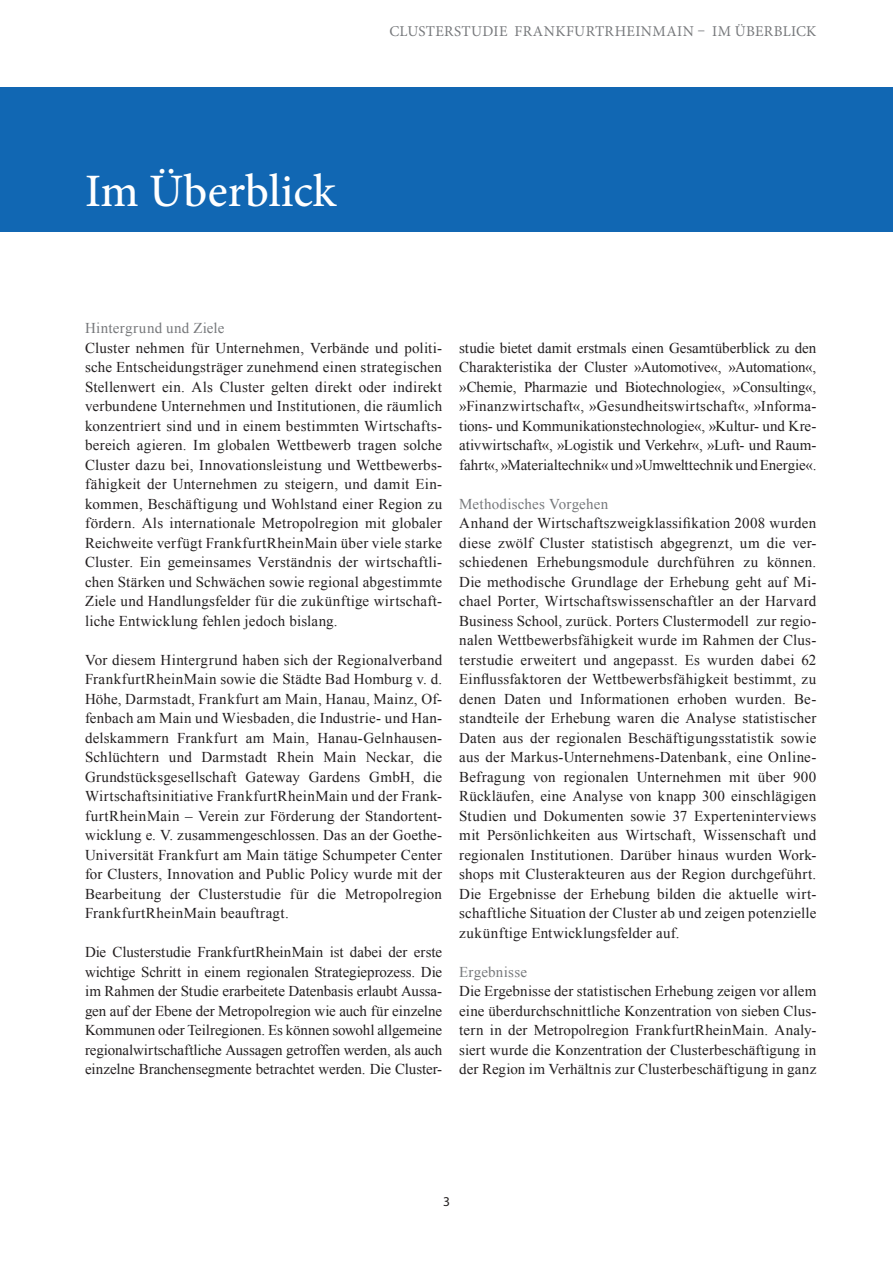
<style>
.page{position:relative;width:893px;height:1263px;background:#fff}
.page>*{position:absolute;margin:0;border:0;box-sizing:border-box;transform-origin:0 0}
.t1{font:500 46.5px "Minion Pro";color:#fff}
.t2{font:15px/19.5px "Times New Roman";letter-spacing:.005em;color:#231f20;text-align:justify}
.t3{font:15px "Times New Roman";letter-spacing:.015em;color:#76787b}
.t4{font:15px "Minion Pro";letter-spacing:.03em;color:#76787b}
.t5{font:13.5px "Myriad Pro";color:#231f20}
</style>
<div class="page">
<div style="left:0;top:87px;width:893px;height:145px;background:#1167b3"></div>
<h1 class="t1" style="left:85px;top:160px;width:253px">Im Überblick</h1>
<p class="t4" style="left:389px;top:22px;width:429px">CLUSTERSTUDIE FRANKFURTRHEINMAIN – IM ÜBERBLICK</p>
<p class="t3" style="left:85px;top:318px;width:141px">Hintergrund und Ziele</p>
<p class="t2" style="left:85px;top:338px;width:359px">Cluster nehmen für Unternehmen, Verbände und politi&shy;sche Entscheidungsträger zunehmend einen strategischen Stellenwert ein. Als Cluster gelten direkt oder indirekt verbundene Unternehmen und Institutionen, die räumlich konzentriert sind und in einem bestimmten Wirtschafts&shy;bereich agieren. Im globalen Wettbewerb tragen solche Cluster dazu bei, Innovationsleistung und Wettbewerbs&shy;fähigkeit der Unternehmen zu steigern, und damit Ein&shy;kommen, Beschäftigung und Wohlstand einer Region zu fördern. Als internationale Metropolregion mit globaler Reichweite verfügt FrankfurtRheinMain über viele starke Cluster. Ein gemeinsames Verständnis der wirtschaftli&shy;chen Stärken und Schwächen sowie regional abgestimmte Ziele und Handlungsfelder für die zukünftige wirtschaft&shy;liche Entwicklung fehlen jedoch bislang.</p>
<p class="t2" style="left:85px;top:650px;width:359px">Vor diesem Hintergrund haben sich der Regionalverband FrankfurtRheinMain sowie die Städte Bad Homburg v. d.<br>Höhe, Darmstadt, Frankfurt am Main, Hanau, Mainz, Of&shy;fenbach am Main und Wiesbaden, die Industrie- und Han&shy;delskammern Frankfurt am Main, Hanau-Gelnhausen-Schlüchtern und Darmstadt Rhein Main Neckar, die Grundstücksgesellschaft Gateway Gardens GmbH, die Wirtschaftsinitiative FrankfurtRheinMain und der Frank&shy;furtRheinMain – Verein zur Förderung der Standortent&shy;wicklung e. V. zusammengeschlossen. Das an der Goethe-Universität Frankfurt am Main tätige Schumpeter Center for Clusters, Innovation and Public Policy wurde mit der Bearbeitung der Clusterstudie für die Metropolregion FrankfurtRheinMain beauftragt.</p>
<p class="t2" style="left:85px;top:942px;width:359px">Die Clusterstudie FrankfurtRheinMain ist dabei der erste wichtige Schritt in einem regionalen Strategieprozess. Die im Rahmen der Studie erarbeitete Datenbasis erlaubt Aussa&shy;gen auf der Ebene der Metropolregion wie auch für einzelne Kommunen oder Teilregionen. Es können sowohl allgemeine regionalwirtschaftliche Aussagen getroffen werden, als auch einzelne Branchensegmente betrachtet werden. Die Cluster-</p>
<p class="t2" style="left:459px;top:338px;width:359px">studie bietet damit erstmals einen Gesamtüberblick zu den Charakteristika der Cluster »Automotive«, »Automation«, »Chemie, Pharmazie und Biotechnologie«, »Consulting«, »Finanzwirtschaft«, »Gesundheitswirtschaft«, »Informa&shy;tions- und Kommunikationstechnologie«, »Kultur- und Kre&shy;ativwirtschaft«, »Logistik und Verkehr«, »Luft- und Raum&shy;fahrt«, »Materialtechnik« und »Umwelttechnik und Energie«.</p>
<p class="t3" style="left:459px;top:494px;width:150px">Methodisches Vorgehen</p>
<p class="t2" style="left:459px;top:513px;width:359px">Anhand der Wirtschaftszweigklassifikation 2008 wurden diese zwölf Cluster statistisch abgegrenzt, um die ver&shy;schiedenen Erhebungsmodule durchführen zu können.<br>Die methodische Grundlage der Erhebung geht auf Mi&shy;chael Porter, Wirtschaftswissenschaftler an der Harvard Business School, zurück. Porters Clustermodell zur regio&shy;nalen Wettbewerbsfähigkeit wurde im Rahmen der Clus&shy;terstudie erweitert und angepasst. Es wurden dabei 62<br>Einflussfaktoren der Wettbewerbsfähigkeit bestimmt, zu denen Daten und Informationen erhoben wurden. Be&shy;standteile der Erhebung waren die Analyse statistischer Daten aus der regionalen Beschäftigungsstatistik sowie aus der Markus-Unternehmens-Datenbank, eine Online-Befragung von regionalen Unternehmen mit über 900<br>Rückläufen, eine Analyse von knapp 300 einschlägigen Studien und Dokumenten sowie 37 Experteninterviews mit Persönlichkeiten aus Wirtschaft, Wissenschaft und regionalen Institutionen. Darüber hinaus wurden Work&shy;shops mit Clusterakteuren aus der Region durchgeführt.<br>Die Ergebnisse der Erhebung bilden die aktuelle wirt&shy;schaftliche Situation der Cluster ab und zeigen potenzielle zukünftige Entwicklungsfelder auf.</p>
<p class="t3" style="left:459px;top:962px;width:69px">Ergebnisse</p>
<p class="t2" style="left:459px;top:981px;width:359px">Die Ergebnisse der statistischen Erhebung zeigen vor allem eine überdurchschnittliche Konzentration von sieben Clus&shy;tern in der Metropolregion FrankfurtRheinMain. Analy&shy;siert wurde die Konzentration der Clusterbeschäftigung in der Region im Verhältnis zur Clusterbeschäftigung in ganz</p>
<p class="t5" style="left:443px;top:1193px;width:8px">3</p>
</div>
